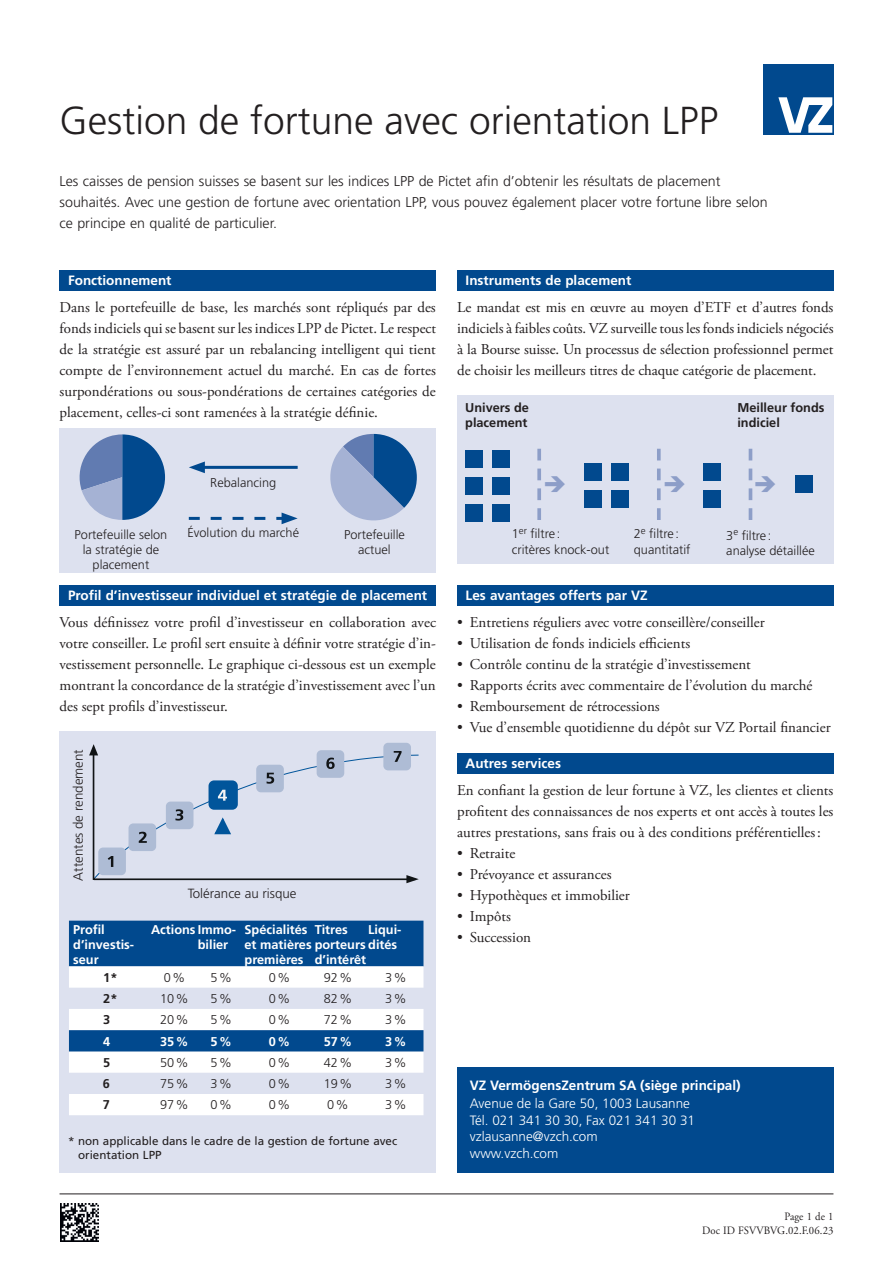
<style>
.page{position:relative;width:893px;height:1263px;background:#fff}
.page>*{position:absolute;margin:0;border:0;box-sizing:border-box;transform-origin:0 0}
.t1{font:300 39px "Frutiger LT Pro";color:#231f20}
.t2{font:15px/21px "Adobe Garamond Pro";color:#231f20;text-align:justify}
.t3{font:300 14.25px/21px "Frutiger LT Pro";color:#231f20}
.t4{font:700 13.5px "Frutiger LT Pro";color:#fff}
.t5{font:300 13.5px/16.5px "Frutiger LT Pro";color:#fff}
.t6{font:300 13.35px "Frutiger LT";color:#231f20}
.t7{font:300 12.75px/15.3px "Frutiger LT Pro";color:#231f20}
.t8{font:700 12.75px/15.3px "Frutiger LT Pro";color:#fff}
.t9{font:700 12.75px/15.3px "Frutiger LT Pro";color:#231f20}
.t10{font:11.7px/14px "Frutiger LT Pro";color:#231f20}
.t11{font:11.25px/13.5px "Adobe Garamond Pro";letter-spacing:.01em;color:#231f20;text-align:right;scale:.95 1}
</style>
<div class="page">
<div style="left:764px;top:64px;width:70px;height:70px;background:#01498e"></div>
<svg style="left:778px;top:97px;width:54px;height:36px"></svg>
<div style="left:457px;top:1068px;width:376px;height:105px;background:#01498e"></div>
<hr style="left:60px;top:1193px;width:773px;height:1px;background:#231f20">
<img style="left:60px;top:1203px;width:39px;height:39px">
<div style="left:60px;top:270px;width:376px;height:21px;background:#01498e"></div>
<div style="left:60px;top:585px;width:376px;height:21px;background:#01498e"></div>
<div style="left:457px;top:270px;width:376px;height:21px;background:#01498e"></div>
<div style="left:457px;top:585px;width:376px;height:21px;background:#01498e"></div>
<div style="left:457px;top:753px;width:376px;height:21px;background:#01498e"></div>
<div style="left:60px;top:428px;width:376px;height:145px;background:#dde1ef"></div>
<svg style="left:79px;top:434px;width:86px;height:86px"></svg>
<hr style="left:199px;top:466px;width:99px;height:3px;background:#01498e">
<svg style="left:189px;top:461px;width:16px;height:12px"></svg>
<svg style="left:189px;top:512px;width:109px;height:12px"></svg>
<svg style="left:330px;top:434px;width:87px;height:87px"></svg>
<div style="left:60px;top:732px;width:376px;height:441px;background:#dde1ef"></div>
<div style="left:383px;top:743px;width:28px;height:27px;background:#aebcd5;border-radius:5px"></div>
<svg style="left:89px;top:744px;width:330px;height:139px"></svg>
<div style="left:69px;top:921px;width:354px;height:45px;background:#01498e"></div>
<svg style="left:69px;top:966px;width:354px;height:149px;fill:#fff"></svg>
<div style="left:69px;top:1030px;width:354px;height:21px;background:#01498e"></div>
<div style="left:457px;top:396px;width:376px;height:168px;background:#dde1ef"></div>
<div style="left:465px;top:450px;width:18px;height:18px;background:#01498e"></div>
<div style="left:465px;top:477px;width:18px;height:18px;background:#01498e"></div>
<div style="left:465px;top:504px;width:18px;height:17px;background:#01498e"></div>
<div style="left:492px;top:450px;width:18px;height:18px;background:#01498e"></div>
<div style="left:492px;top:477px;width:18px;height:18px;background:#01498e"></div>
<div style="left:492px;top:504px;width:18px;height:17px;background:#01498e"></div>
<div style="left:795px;top:475px;width:18px;height:18px;background:#01498e"></div>
<div style="left:584px;top:490px;width:18px;height:18px;background:#01498e"></div>
<div style="left:611px;top:490px;width:17px;height:18px;background:#01498e"></div>
<div style="left:584px;top:463px;width:18px;height:18px;background:#01498e"></div>
<div style="left:611px;top:463px;width:17px;height:18px;background:#01498e"></div>
<div style="left:703px;top:490px;width:18px;height:18px;background:#01498e"></div>
<div style="left:703px;top:463px;width:18px;height:18px;background:#01498e"></div>
<svg style="left:537px;top:449px;width:4px;height:71px"></svg>
<svg style="left:657px;top:449px;width:4px;height:71px"></svg>
<svg style="left:749px;top:449px;width:4px;height:71px"></svg>
<h1 class="t1" style="left:60px;top:98px;width:660px">Gestion de fortune avec orientation LPP</h1>
<p class="t3" style="left:60px;top:170px;width:710px">Les caisses de pension suisses se basent sur les indices LPP de Pictet afin d’obtenir les résultats de placement souhaités. Avec une gestion de fortune avec orientation LPP, vous pouvez également placer votre fortune libre selon ce principe en qualité de particulier.</p>
<p class="t4" style="left:68px;top:272px;width:105px">Fonctionnement</p>
<p class="t2" style="left:60px;top:297px;width:378px">Dans le portefeuille de base, les marchés sont répliqués par des fonds indiciels qui se basent sur les indices LPP de Pictet. Le respect de la stratégie est assuré par un rebalancing intelligent qui tient compte de l’environnement actuel du marché. En cas de fortes surpondérations ou sous-pondérations de certaines catégories de placement, celles-ci sont ramenées à la stratégie définie.</p>
<p class="t7" style="left:210px;top:475px;width:67px">Rebalancing</p>
<p class="t7" style="left:75px;top:527px;width:94px">Portefeuille selon</p>
<p class="t7" style="left:187px;top:525px;width:113px">Évolution du marché</p>
<p class="t7" style="left:83px;top:542px;width:78px;text-align:center">la stratégie de placement</p>
<p class="t7" style="left:344px;top:527px;width:62px;text-align:center">Portefeuille actuel</p>
<p class="t4" style="left:68px;top:587px;width:361px">Profil d’investisseur individuel et stratégie de placement</p>
<p class="t2" style="left:60px;top:612px;width:378px">Vous définissez votre profil d’investisseur en collaboration avec votre conseiller. Le profil sert ensuite à définir votre stratégie d’in&shy;vestissement personnelle. Le graphique ci-dessous est un exemple montrant la concordance de la stratégie d’investissement avec l’un des sept profils d’investisseur.</p>
<p class="t6" style="left:71px;top:881px;width:133px;rotate:-90deg">Attentes de rendement</p>
<p class="t6" style="left:188px;top:885px;width:110px">Tolérance au risque</p>
<p class="t8" style="left:73px;top:921px;width:62px">Profil d’investis&shy;seur</p>
<p class="t8" style="left:198px;top:921px;width:40px;text-indent:-47px">Actions Immo&shy;bilier</p>
<p class="t8" style="left:245px;top:921px;width:154px">Spécialités<br>et matières porteurs dités premières</p>
<p class="t8" style="left:315px;top:921px;width:35px">Titres</p>
<p class="t8" style="left:315px;top:952px;width:53px">d’intérêt</p>
<p class="t8" style="left:368px;top:921px;width:35px">Liqui-</p>
<p class="t9" style="left:103px;top:970px;width:16px">1*</p>
<p class="t7" style="left:164px;top:970px;width:23px">0%</p>
<p class="t7" style="left:210px;top:970px;width:23px">5%</p>
<p class="t7" style="left:269px;top:970px;width:23px">0%</p>
<p class="t7" style="left:324px;top:970px;width:30px">92%</p>
<p class="t7" style="left:385px;top:970px;width:23px">3%</p>
<p class="t9" style="left:103px;top:991px;width:16px">2*</p>
<p class="t7" style="left:160px;top:991px;width:30px">10%</p>
<p class="t7" style="left:210px;top:991px;width:23px">5%</p>
<p class="t7" style="left:269px;top:991px;width:23px">0%</p>
<p class="t7" style="left:324px;top:991px;width:30px">82%</p>
<p class="t7" style="left:385px;top:991px;width:23px">3%</p>
<p class="t9" style="left:103px;top:1012px;width:9px">3</p>
<p class="t7" style="left:160px;top:1012px;width:30px">20%</p>
<p class="t7" style="left:210px;top:1012px;width:23px">5%</p>
<p class="t7" style="left:269px;top:1012px;width:23px">0%</p>
<p class="t7" style="left:324px;top:1012px;width:30px">72%</p>
<p class="t7" style="left:385px;top:1012px;width:23px">3%</p>
<p class="t8" style="left:103px;top:1033px;width:9px">4</p>
<p class="t8" style="left:160px;top:1033px;width:30px">35%</p>
<p class="t8" style="left:210px;top:1033px;width:23px">5%</p>
<p class="t8" style="left:269px;top:1033px;width:23px">0%</p>
<p class="t8" style="left:324px;top:1033px;width:30px">57%</p>
<p class="t8" style="left:385px;top:1033px;width:23px">3%</p>
<p class="t9" style="left:103px;top:1055px;width:9px">5</p>
<p class="t7" style="left:160px;top:1055px;width:30px">50%</p>
<p class="t7" style="left:210px;top:1055px;width:23px">5%</p>
<p class="t7" style="left:269px;top:1055px;width:23px">0%</p>
<p class="t7" style="left:324px;top:1055px;width:30px">42%</p>
<p class="t7" style="left:385px;top:1055px;width:23px">3%</p>
<p class="t9" style="left:103px;top:1076px;width:9px">6</p>
<p class="t7" style="left:160px;top:1076px;width:30px">75%</p>
<p class="t7" style="left:210px;top:1076px;width:23px">3%</p>
<p class="t7" style="left:269px;top:1076px;width:23px">0%</p>
<p class="t7" style="left:324px;top:1076px;width:30px">19%</p>
<p class="t7" style="left:385px;top:1076px;width:23px">3%</p>
<p class="t9" style="left:103px;top:1097px;width:9px">7</p>
<p class="t7" style="left:160px;top:1097px;width:30px">97%</p>
<p class="t7" style="left:210px;top:1097px;width:23px">0%</p>
<p class="t7" style="left:269px;top:1097px;width:23px">0%</p>
<p class="t7" style="left:327px;top:1097px;width:23px">0%</p>
<p class="t7" style="left:385px;top:1097px;width:23px">3%</p>
<p class="t10" style="left:78px;top:1134px;width:321px;text-indent:-10px">* non applicable dans le cadre de la gestion de fortune avec orientation LPP</p>
<p class="t4" style="left:466px;top:272px;width:167px">Instruments de placement</p>
<p class="t2" style="left:457px;top:297px;width:378px">Le mandat est mis en œuvre au moyen d’ETF et d’autres fonds indiciels à faibles coûts. VZ surveille tous les fonds indiciels négociés à la Bourse suisse. Un processus de sélection professionnel permet de choisir les meilleurs titres de chaque catégorie de placement.</p>
<p class="t9" style="left:465px;top:399px;width:65px">Univers de placement</p>
<p class="t9" style="left:737px;top:400px;width:89px">Meilleur fonds indiciel</p>
<p class="t7" style="left:512px;top:526px;width:99px">1<sup>er</sup> filtre :<br>critères knock-out</p>
<p class="t7" style="left:634px;top:526px;width:58px">2<sup>e</sup> filtre: quantitatif</p>
<p class="t7" style="left:726px;top:527px;width:90px">3<sup>e</sup> filtre :<br>analyse détaillée</p>
<p class="t4" style="left:466px;top:587px;width:184px">Les avantages offerts par VZ</p>
<p class="t2" style="left:457px;top:612px;width:309px">• Entretiens réguliers avec votre conseillère/conseiller</p>
<p class="t2" style="left:457px;top:633px;width:235px">• Utilisation de fonds indiciels efficients</p>
<p class="t2" style="left:457px;top:654px;width:295px">• Contrôle continu de la stratégie d’investissement</p>
<p class="t2" style="left:457px;top:675px;width:357px">• Rapports écrits avec commentaire de l’évolution du marché</p>
<p class="t2" style="left:457px;top:696px;width:204px">• Remboursement de rétrocessions</p>
<p class="t2" style="left:457px;top:717px;width:375px">• Vue d’ensemble quotidienne du dépôt sur VZ Portail financier</p>
<p class="t4" style="left:466px;top:755px;width:97px">Autres services</p>
<p class="t2" style="left:457px;top:780px;width:378px">En confiant la gestion de leur fortune à VZ, les clientes et clients profitent des connaissances de nos experts et ont accès à toutes les autres prestations, sans frais ou à des conditions préférentielles:</p>
<p class="t2" style="left:457px;top:843px;width:60px">• Retraite</p>
<p class="t2" style="left:457px;top:864px;width:156px">• Prévoyance et assurances</p>
<p class="t2" style="left:457px;top:885px;width:174px">• Hypothèques et immobilier</p>
<p class="t2" style="left:457px;top:906px;width:55px">• Impôts</p>
<p class="t2" style="left:457px;top:927px;width:76px">• Succession</p>
<p class="t4" style="left:470px;top:1077px;width:272px">VZ VermögensZentrum SA (siège principal)</p>
<p class="t5" style="left:470px;top:1095px;width:227px">Avenue de la Gare 50, 1003 Lausanne<br>Tél. 021 341 30 30, Fax 021 341 30 31 vzlausanne@vzch.com<br>www.vzch.com</p>
<p class="t11" style="left:702px;top:1210px;width:140px">Page 1 de 1<br>Doc ID FSVVBVG.02.F.06.23</p>
</div>
